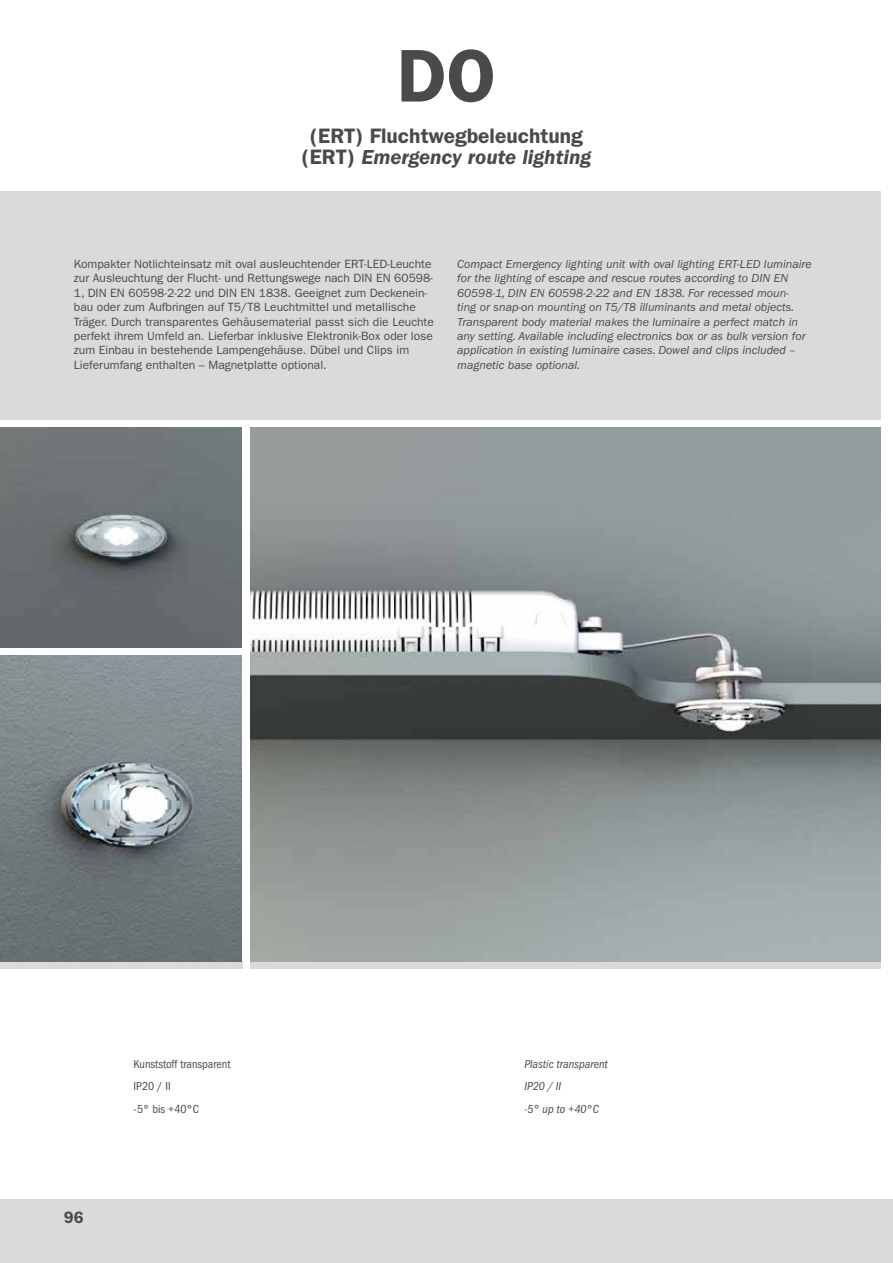
<style>
.page{position:relative;width:893px;height:1263px;background:#fff}
.page>*{position:absolute;margin:0;border:0;box-sizing:border-box;transform-origin:0 0}
.t1{font:600 75px "ITC Franklin Gothic Std";color:#4a4a49}
.t2{font:600 21px/21px "ITC Franklin Gothic Std";color:#4a4a49;text-align:center}
.t3{font:600 16.5px "ITC Franklin Gothic Std";color:#4a4a49}
.t4{font:12px/14.4px "ITC Franklin Gothic Std";color:#4a4a49}
.t5{font:italic 12px/14.4px "ITC Franklin Gothic Std";color:#4a4a49}
.t6{font:condensed 12px/23px "ITC Franklin Gothic Std";color:#4a4a49}
.t7{font:italic condensed 12px/23px "ITC Franklin Gothic Std";color:#4a4a49}
.s1{font-style:italic}
</style>
<div class="page">
<div style="left:0;top:1199px;width:893px;height:64px;background:#dadada"></div>
<div style="left:0;top:191px;width:880px;height:229px;background:#dadada"></div>
<div style="left:250px;top:961px;width:630px;height:7px;background:#dadada"></div>
<div style="left:0;top:961px;width:242px;height:7px;background:#dadada"></div>
<img style="left:250px;top:427px;width:630px;height:534px">
<img style="left:0;top:427px;width:242px;height:221px">
<img style="left:0;top:655px;width:242px;height:306px">
<h1 class="t1" style="left:397px;top:31px;width:100px">DO</h1>
<h2 class="t2" style="left:302px;top:125px;width:291px">(ERT) Fluchtwegbeleuchtung (ERT) <span class="s1">Emergency route lighting</span></h2>
<p class="t4" style="left:74px;top:257px;width:362px">Kompakter Notlichteinsatz mit oval ausleuchtender ERT-LED-Leuchte zur Ausleuchtung der Flucht- und Rettungswege nach DIN EN 60598- 1, DIN EN 60598-2-22 und DIN EN 1838. Geeignet zum Deckenein&shy;bau oder zum Aufbringen auf T5/T8 Leuchtmittel und metallische Träger. Durch transparentes Gehäusematerial passt sich die Leuchte perfekt ihrem Umfeld an. Lieferbar inklusive Elektronik-Box oder lose zum Einbau in bestehende Lampengehäuse. Dübel und Clips im Lieferumfang enthalten – Magnetplatte optional.</p>
<p class="t5" style="left:457px;top:257px;width:356px">Compact Emergency lighting unit with oval lighting ERT-LED luminaire for the lighting of escape and rescue routes according to DIN EN 60598-1, DIN EN 60598-2-22 and EN 1838. For recessed moun-<br>ting or snap-on mounting on T5/T8 illuminants and metal objects.<br>Transparent body material makes the luminaire a perfect match in any setting. Available including electronics box or as bulk version for application in existing luminaire cases. Dowel and clips included – magnetic base optional.</p>
<h3 class="t3" style="left:64px;top:1208px;width:21px">96</h3>
<p class="t6" style="left:134px;top:1052px;width:98px">Kunststoff transparent<br>IP20 / II<br>-5° bis +40°C</p>
<p class="t7" style="left:524px;top:1052px;width:85px">Plastic transparent<br>IP20 / II<br>-5° up to +40°C</p>
</div>
